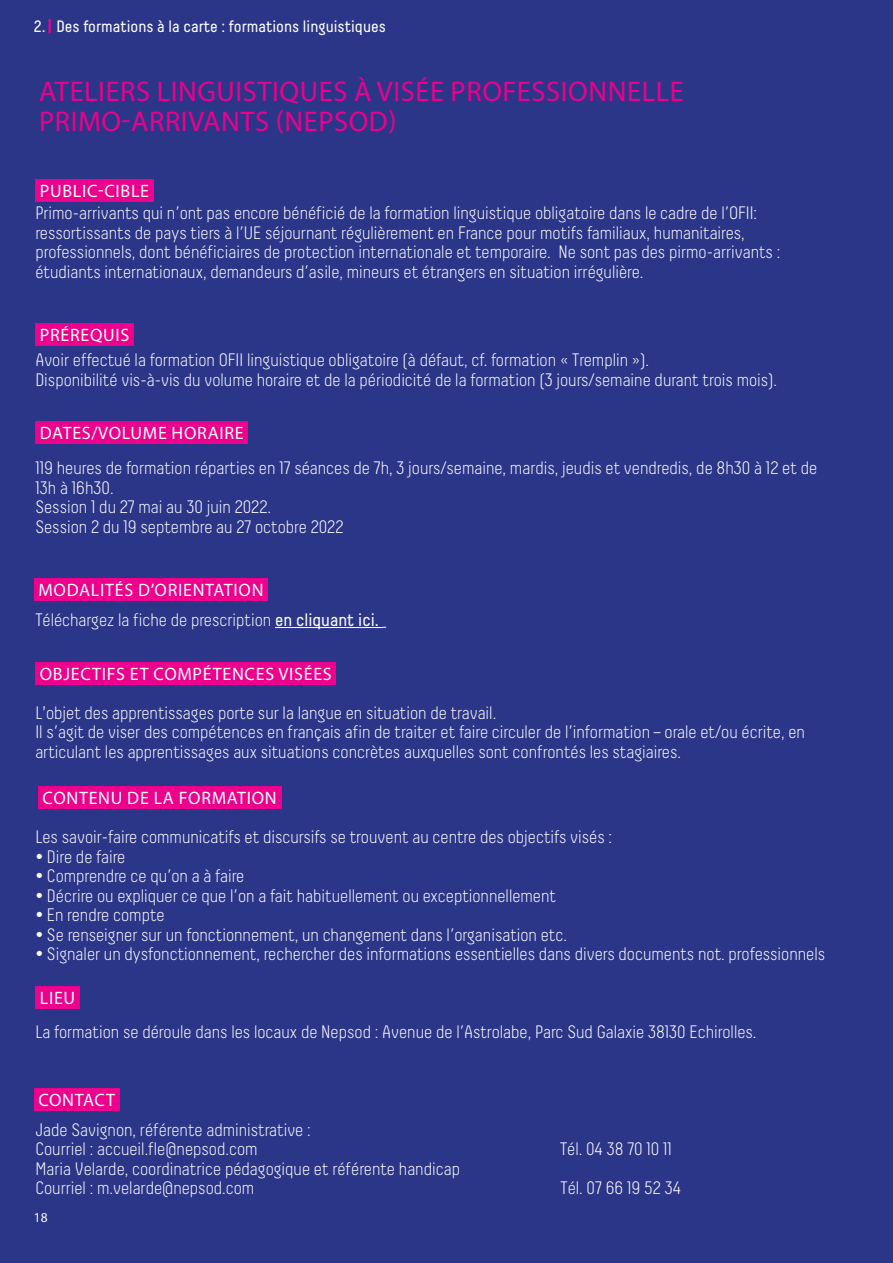
<style>
.page{position:relative;width:893px;height:1263px;background:#2c3689}
.page>*{position:absolute;margin:0;border:0;box-sizing:border-box;transform-origin:0 0}
.t1{font:28.5px/30px "Myriad Pro";letter-spacing:.02em;color:#ec008c}
.t2{font:300 18px/19.5px "Decima";color:#fff}
.t3{font:18px "Myriad Pro";letter-spacing:.04em;color:#fff}
.t4{font:16.5px "Decima";color:#fff}
.t5{font:13.5px "Myriad Pro";color:#fff}
.s1{font-weight:400}
</style>
<div class="page">
<hr style="left:48px;top:19px;width:3px;height:14px;background:#ec008c">
<hr style="left:275px;top:627px;width:108px;height:1px;background:#fff">
<div style="left:34px;top:578px;width:234px;height:22px;background:#ec008c"></div>
<div style="left:35px;top:663px;width:301px;height:22px;background:#ec008c"></div>
<div style="left:34px;top:1089px;width:86px;height:22px;background:#ec008c"></div>
<div style="left:35px;top:421px;width:213px;height:22px;background:#ec008c"></div>
<div style="left:35px;top:179px;width:119px;height:22px;background:#ec008c"></div>
<div style="left:35px;top:323px;width:99px;height:22px;background:#ec008c"></div>
<div style="left:38px;top:787px;width:243px;height:22px;background:#ec008c"></div>
<div style="left:35px;top:986px;width:45px;height:22px;background:#ec008c"></div>
<p class="t4" style="left:34px;top:17px;width:353px">2. Des formations à la carte : formations linguistiques</p>
<h1 class="t1" style="left:39px;top:76px;width:646px">ATELIERS LINGUISTIQUES À VISÉE PROFESSIONNELLE<br>PRIMO</h1>
<h1 class="t1" style="left:122px;top:106px;width:26px">-ARRIVANTS</h1>
<h1 class="t1" style="left:276px;top:106px;width:27px">(NEPSOD</h1>
<h1 class="t1" style="left:388px;top:106px;width:10px">)</h1>
<p class="t3" style="left:40px;top:180px;width:111px">PUBLIC-CIBLE</p>
<p class="t2" style="left:35px;top:203px;width:746px">Primo-arrivants qui n’ont pas encore bénéficié de la formation linguistique obligatoire dans le cadre de l’OFII: ressortissants de pays tiers à l’UE séjournant régulièrement en France pour motifs familiaux, humanitaires, professionnels, dont bénéficiaires de protection internationale et temporaire. Ne sont pas des pirmo-arrivants : étudiants internationaux, demandeurs d’asile, mineurs et étrangers en situation irrégulière.</p>
<p class="t3" style="left:40px;top:324px;width:91px">PRÉREQUIS</p>
<p class="t2" style="left:35px;top:350px;width:743px">Avoir effectué la formation OFII linguistique obligatoire (à défaut, cf. formation « Tremplin »).<br>Disponibilité vis-à-vis du volume horaire et de la périodicité de la formation (3 jours/semaine durant trois mois).</p>
<p class="t3" style="left:40px;top:422px;width:205px">DATES/VOLUME HORAIRE</p>
<p class="t2" style="left:35px;top:458px;width:783px">119 heures de formation réparties en 17 séances de 7h, 3 jours/semaine, mardis, jeudis et vendredis, de 8h30 à 12 et de 13h à 16h30.<br>Session 1 du 27 mai au 30 juin 2022.<br>Session 2 du 19 septembre au 27 octobre 2022</p>
<p class="t3" style="left:38px;top:579px;width:127px">MODALITÉS D’ORIENTATI</p>
<p class="t3" style="left:239px;top:579px;width:26px">ON</p>
<p class="t2" style="left:35px;top:610px;width:345px">Téléchargez la fiche de prescription <span class="s1">en cliquant ici.</span></p>
<p class="t3" style="left:40px;top:663px;width:294px">OBJECTIFS ET COMPÉTENCES VISÉES</p>
<p class="t2" style="left:35px;top:703px;width:771px">L'objet des apprentissages porte sur la langue en situation de travail.<br>Il s’agit de viser des compétences en français afin de traiter et faire circuler de l’information – orale et/ou écrite, en articulant les apprentissages aux situations concrètes auxquelles sont confrontés les stagiaires.</p>
<p class="t3" style="left:43px;top:787px;width:236px">CONTENU DE LA FORMATION</p>
<p class="t2" style="left:35px;top:827px;width:578px">Les savoir-faire communicatifs et discursifs se trouvent au centre des objectifs visés :</p>
<p class="t2" style="left:35px;top:847px;width:92px">• Dire de faire</p>
<p class="t2" style="left:35px;top:866px;width:211px">• Comprendre ce qu’on a à faire</p>
<p class="t2" style="left:35px;top:886px;width:522px">• Décrire ou expliquer ce que l’on a fait habituellement ou exceptionnellement</p>
<p class="t2" style="left:35px;top:905px;width:131px">• En rendre compte</p>
<p class="t2" style="left:35px;top:925px;width:533px">• Se renseigner sur un fonctionnement, un changement dans l’organisation etc.</p>
<p class="t2" style="left:35px;top:944px;width:791px">• Signaler un dysfonctionnement, rechercher des informations essentielles dans divers documents not. professionnels</p>
<p class="t3" style="left:40px;top:987px;width:10px">LIEU</p>
<p class="t2" style="left:35px;top:1022px;width:723px">La formation se déroule dans les locaux de Nepsod : Avenue de l’Astrolabe, Parc Sud Galaxie 38130 Echirolles.</p>
<p class="t3" style="left:38px;top:1089px;width:78px">CONTACT</p>
<p class="t2" style="left:35px;top:1120px;width:277px">Jade Savignon, référente administrative :<br>Courriel : accueil.fle@nepsod.com</p>
<p class="t2" style="left:35px;top:1159px;width:426px">Maria Velarde, coordinatrice pédagogique et référente handicap<br>Courriel : m.velarde@nepsod.com</p>
<p class="t5" style="left:34px;top:1209px;width:15px">18</p>
<p class="t2" style="left:560px;top:1139px;width:114px">Tél. 04 38 70 10 11</p>
<p class="t2" style="left:561px;top:1178px;width:122px">Tél. 07 66 19 52 34</p>
</div>
